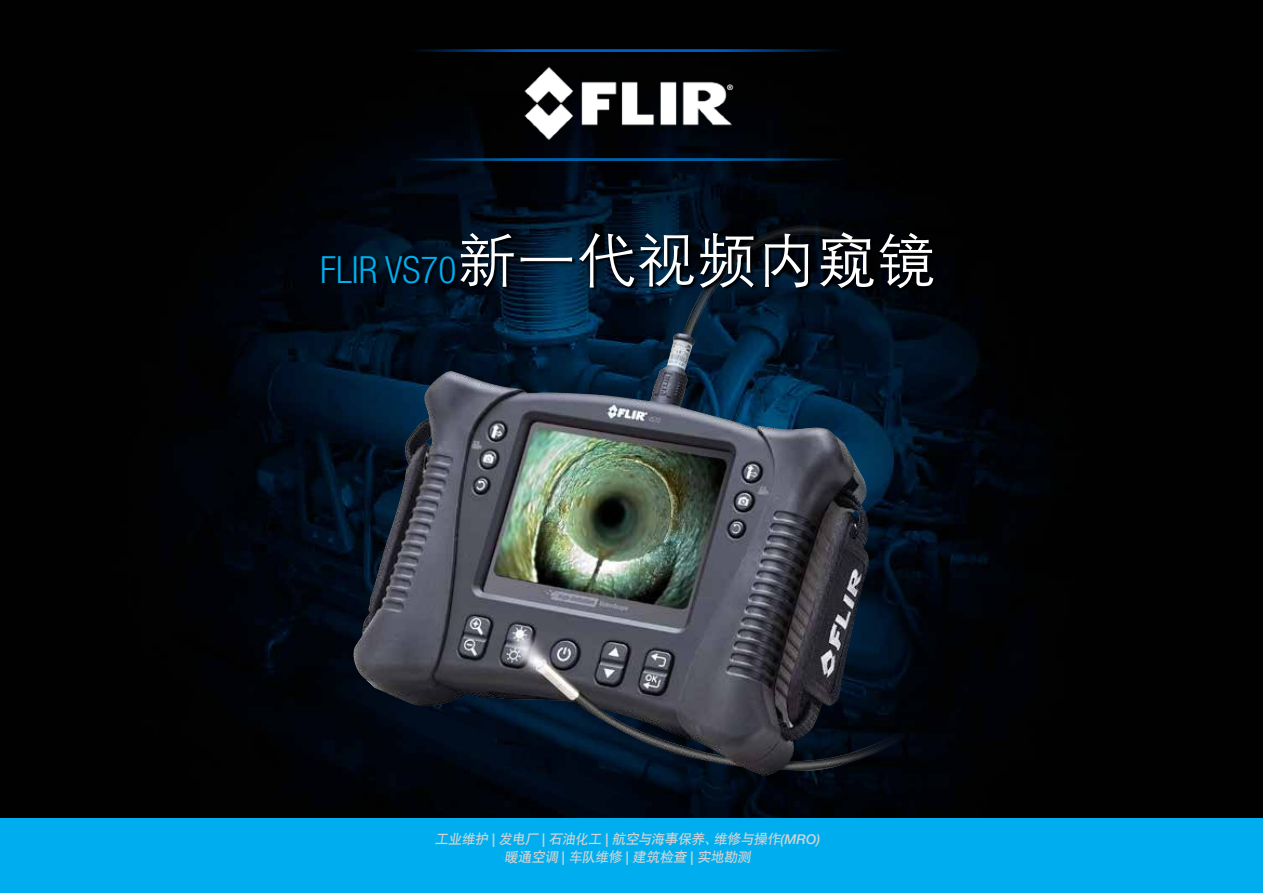
<style>
.page{position:relative;width:1263px;height:893px;background:#fff}
.page>*{position:absolute;margin:0;border:0;box-sizing:border-box;transform-origin:0 0}
.t1{font:300 condensed 37.5px "Helvetica Neue LT";color:#00aeef}
.t2{font:13.5px/18.1px "Heiti CSEG Medium GB";color:#d1d3d4;text-align:center}
.t3{font:700 7.5px "Helvetica Neue LT";color:#fff}
.s1{font-family:"Denshan CSEG Medium GB";font-weight:400;font-stretch:normal;font-size:60px;color:#fff}
.s2{font-family:"Helvetica Neue LT Std";font-weight:500;font-style:italic}
</style>
<div class="page">
<img style="left:0;top:0;width:1263px;height:819px">
<div style="left:0;top:819px;width:1263px;height:74px;background:#00aeef"></div>
<img style="left:394px;top:23px;width:468px;height:161px">
<img style="left:352px;top:225px;width:643px;height:553px">
<svg style="left:323px;top:232px;width:615px;height:61px;background:#010f1c"></svg>
<p class="t3" style="left:727px;top:83px;width:7px">®</p>
<h1 class="t1" style="left:320px;top:248px;width:618px">FLIR VS70<span class="s1">新一代视频内窥镜</span></h1>
<p class="t2" style="left:435px;top:830px;width:387px">工业维护 <span class="s2">|</span> 发电厂 <span class="s2">|</span> 石油化工 <span class="s2">|</span> 航空与海事保养、维修与操作<span class="s2">(M R O)</span>暖通空调 <span class="s2">|</span> 车队维修 <span class="s2">|</span> 建筑检查 <span class="s2">|</span> 实地勘测</p>
</div>
